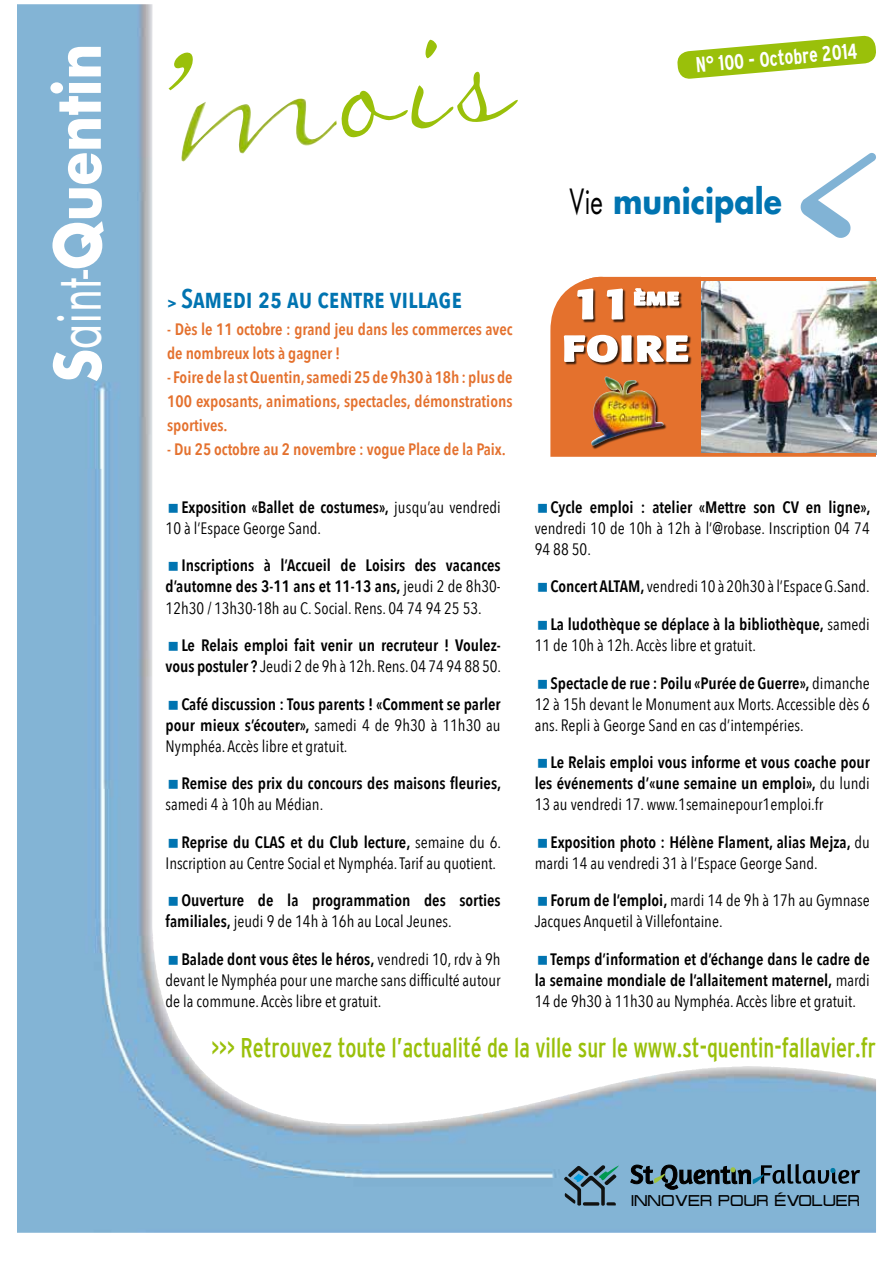
<style>
.page{position:relative;width:893px;height:1263px;background:#fff}
.page>*{position:absolute;margin:0;border:0;box-sizing:border-box;transform-origin:0 0}
.t1{font:700 62.1px "Futura";color:#fff;scale:.88 1}
.t2{font:500 41.4px "Formata";color:#fff;scale:1.25 1}
.t3{font:500 34.5px "Formata";letter-spacing:.04em;color:#fff;scale:1.25 1}
.t4{font:700 33.75px "Futura";color:#0074b1;scale:.88 1}
.t5{font:condensed 27px "Interstate";color:#9ac00a;scale:.9 1}
.t6{font:600 27px "Avenir Next Condensed";letter-spacing:-.005em;color:#0074b1}
.t7{font:700 condensed 21px "Interstate";color:#fff;scale:.9 1}
.t8{font:italic 500 20.55px "Formata";color:#000;scale:1.17 1}
.t9{font:500 16.8px "Formata";color:#fff;scale:1.25 1}
.t10{font:600 16.5px/21px "Avenir Next Condensed";color:#000;text-align:justify}
.t11{font:16.5px/21px "Avenir Next Condensed";color:#000}
.t12{font:600 16.5px/24px "Avenir Next Condensed";letter-spacing:-.005em;color:#e4712e}
.t13{font:15.3px "Probert";color:#000}
.t14{font:500 8.55px "Formata";letter-spacing:.03em;color:#000;scale:1.25 1}
.t15{font:500 5.55px "Formata";letter-spacing:.03em;color:#000;scale:1.25 1}
.s1{font-weight:400}
.s2{font-weight:400;color:#000}
.s3{font-weight:700;font-size:15px}
.s4{font-weight:600}
.s5{font-size:29.25px}
</style>
<div class="page">
<img style="left:17px;top:4px;width:859px;height:1229px">
<svg style="left:676px;top:35px;width:200px;height:45px"></svg>
<img style="left:181px;top:99px;width:156px;height:63px">
<svg style="left:169px;top:52px;width:24px;height:38px"></svg>
<svg style="left:800px;top:153px;width:76px;height:85px"></svg>
<svg style="left:630px;top:1164px;width:230px;height:27px;background:#5b7e94"></svg>
<svg style="left:564px;top:1165px;width:55px;height:41px;background:#5d879c"></svg>
<img style="left:701px;top:281px;width:175px;height:172px">
<div style="left:550px;top:276px;width:151px;height:177px;background:#e4712d"></div>
<hr style="left:550px;top:276px;width:326px;height:1px;background:#fff">
<div style="left:564px;top:335px;width:128px;height:31px;background:#000;opacity:.75"></div>
<svg style="left:563px;top:276px;width:126px;height:88px"></svg>
<div style="left:592px;top:377px;width:75px;height:72px;background:#000;opacity:.75"></div>
<img style="left:596px;top:377px;width:24px;height:24px">
<hr style="left:550px;top:453px;width:326px;height:3px;background:#e4712d">
<hr style="left:550px;top:277px;width:326px;height:4px;background:#e4712d">
<svg style="left:169px;top:504px;width:9px;height:9px"></svg>
<svg style="left:169px;top:562px;width:9px;height:9px"></svg>
<svg style="left:169px;top:642px;width:9px;height:9px"></svg>
<svg style="left:169px;top:700px;width:9px;height:9px"></svg>
<svg style="left:169px;top:780px;width:9px;height:9px"></svg>
<svg style="left:169px;top:838px;width:9px;height:9px"></svg>
<svg style="left:169px;top:897px;width:9px;height:9px"></svg>
<svg style="left:169px;top:955px;width:9px;height:9px"></svg>
<svg style="left:538px;top:504px;width:9px;height:9px"></svg>
<svg style="left:538px;top:583px;width:9px;height:9px"></svg>
<svg style="left:538px;top:621px;width:9px;height:9px"></svg>
<svg style="left:538px;top:679px;width:9px;height:9px"></svg>
<svg style="left:538px;top:759px;width:9px;height:9px"></svg>
<svg style="left:538px;top:838px;width:9px;height:9px"></svg>
<svg style="left:538px;top:897px;width:9px;height:9px"></svg>
<svg style="left:538px;top:955px;width:9px;height:9px"></svg>
<svg style="left:335px;top:38px;width:186px;height:101px"></svg>
<h1 class="t1" style="left:34px;top:383px;width:387px;rotate:-90deg">S<span class="s1">aint-</span>Quentin</h1>
<p class="t7" style="left:695px;top:53px;width:181px;rotate:-5deg">N° 100 - Octobre 2014</p>
<h3 class="t4" style="left:569px;top:178px;width:243px"><span class="s2">Vie</span> municipale</h3>
<h3 class="t6" style="left:167px;top:275px;width:296px"><span class="s3">&gt;</span> Samedi 25 au centre village</h3>
<p class="t12" style="left:167px;top:317px;width:347px">- Dès le 11 octobre : grand jeu dans les commerces avec de nombreux lots à gagner !</p>
<p class="t12" style="left:167px;top:365px;width:347px;text-align:justify">- Foire de la st Quentin, samedi 25 de 9h30 à 18h : plus de 100 exposants, animations, spectacles, démonstrations sportives.</p>
<p class="t12" style="left:167px;top:437px;width:340px">- Du 25 octobre au 2 novembre : vogue Place de la Paix.</p>
<h2 class="t2" style="left:572px;top:278px;width:49px">11</h2>
<p class="t9" style="left:634px;top:288px;width:38px">ème</p>
<h3 class="t3" style="left:562px;top:327px;width:103px">FOIRE</h3>
<p class="t11" style="left:166px;top:496px;width:337px;text-indent:16px"><span class="s4">Exposition «Ballet de costumes»,</span> jusqu’au vendredi<br>10 à l’Espace George Sand.</p>
<p class="t10" style="left:166px;top:555px;width:337px;text-indent:16px">Inscriptions à l’Accueil de Loisirs des vacances d’automne des 3-11 ans et 11-13 ans, <span class="s1">jeudi 2 de 8h30- 12h30 / 13h30-18h au C. Social. Rens. 04 74 94 25 53.</span></p>
<p class="t10" style="left:166px;top:634px;width:337px;text-align:right">Le Relais emploi fait venir un recruteur ! Voulez&shy;vous postuler ? <span class="s1">Jeudi 2 de 9h à 12h. Rens. 04 74 94 88 50.</span></p>
<p class="t10" style="left:166px;top:693px;width:337px;text-indent:16px">Café discussion : Tous parents ! «Comment se parler pour mieux s’écouter», <span class="s1">samedi 4 de 9h30 à 11h30 au Nymphéa. Accès libre et gratuit.</span></p>
<p class="t10" style="left:181px;top:772px;width:321px">Remise des prix du concours des maisons fleuries,</p>
<p class="t11" style="left:166px;top:793px;width:159px">samedi 4 à 10h au Médian.</p>
<p class="t11" style="left:166px;top:830px;width:337px;text-align:right"><span class="s4">Reprise du CLAS et du Club lecture,</span> semaine du 6.<br>Inscription au Centre Social et Nymphéa. Tarif au quotient.</p>
<p class="t10" style="left:166px;top:889px;width:337px;text-indent:16px">Ouverture de la programmation des sorties familiales, <span class="s1">jeudi 9 de 14h à 16h au Local Jeunes.</span></p>
<p class="t11" style="left:166px;top:947px;width:337px;text-align:justify;text-indent:16px"><span class="s4">Balade dont vous êtes le héros,</span> vendredi 10, rdv à 9h devant le Nymphéa pour une marche sans difficulté autour de la commune. Accès libre et gratuit.</p>
<p class="t10" style="left:550px;top:496px;width:321px">Cycle emploi : atelier «Mettre son CV en ligne»,</p>
<p class="t11" style="left:535px;top:517px;width:337px">vendredi 10 de 10h à 12h à l’@robase. Inscription 04 74<br>94 88 50.</p>
<p class="t11" style="left:550px;top:575px;width:321px"><span class="s4">Concert ALTAM,</span> vendredi 10 à 20h30 à l’Espace G.Sand.</p>
<p class="t11" style="left:535px;top:613px;width:337px;text-indent:16px"><span class="s4">La ludothèque se déplace à la bibliothèque,</span> samedi<br>11 de 10h à 12h. Accès libre et gratuit.</p>
<p class="t11" style="left:535px;top:671px;width:337px;text-align:justify;text-indent:16px"><span class="s4">Spectacle de rue : Poilu «Purée de Guerre»,</span> dimanche 12 à 15h devant le Monument aux Morts. Accessible dès 6 ans. Repli à George Sand en cas d’intempéries.</p>
<p class="t10" style="left:535px;top:751px;width:337px;text-indent:16px">Le Relais emploi vous informe et vous coache pour les événements d’«une semaine un emploi», <span class="s1">du lundi 13 au vendredi 17. www.1semainepour1emploi.fr</span></p>
<p class="t10" style="left:535px;top:831px;width:337px;text-indent:16px">Exposition photo : Hélène Flament, alias Mejza, <span class="s1">du mardi 14 au vendredi 31 à l’Espace George Sand.</span></p>
<p class="t11" style="left:535px;top:889px;width:337px;text-indent:16px"><span class="s4">Forum de l’emploi,</span> mardi 14 de 9h à 17h au Gymnase<br>Jacques Anquetil à Villefontaine.</p>
<p class="t10" style="left:535px;top:948px;width:337px;text-indent:16px">Temps d’information et d’échange dans le cadre de la semaine mondiale de l’allaitement maternel, <span class="s1">mardi 14 de 9h30 à 11h30 au Nymphéa. Accès libre et gratuit.</span></p>
<p class="t8" style="left:608px;top:512px;width:181px">DE <span class="s5">9</span>H<span class="s5">30</span> À <span class="s5">18</span>H</p>
<p class="t14" style="left:567px;top:580px;width:130px">DEMONSTRATIONS SPORTIVES</p>
<p class="t15" style="left:561px;top:626px;width:140px">(Stationnement ouvert cour de l’Ecole des Tilleuls)</p>
<p class="t14" style="left:759px;top:586px;width:86px">DÈS LE 11 OCTOBRE</p>
<p class="t14" style="left:784px;top:618px;width:46px">À GAGNER</p>
<p class="t15" style="left:673px;top:702px;width:128px">(Programme, plan de circulation, contact, etc.)</p>
<h3 class="t5" style="left:211px;top:1032px;width:740px">&gt;&gt;&gt; Retrouvez toute l’actualité de la ville sur le www.st-quentin-fallavier.fr</h3>
<p class="t13" style="left:631px;top:1192px;width:230px">INNOVER POUR ÉVOLUER</p>
</div>
